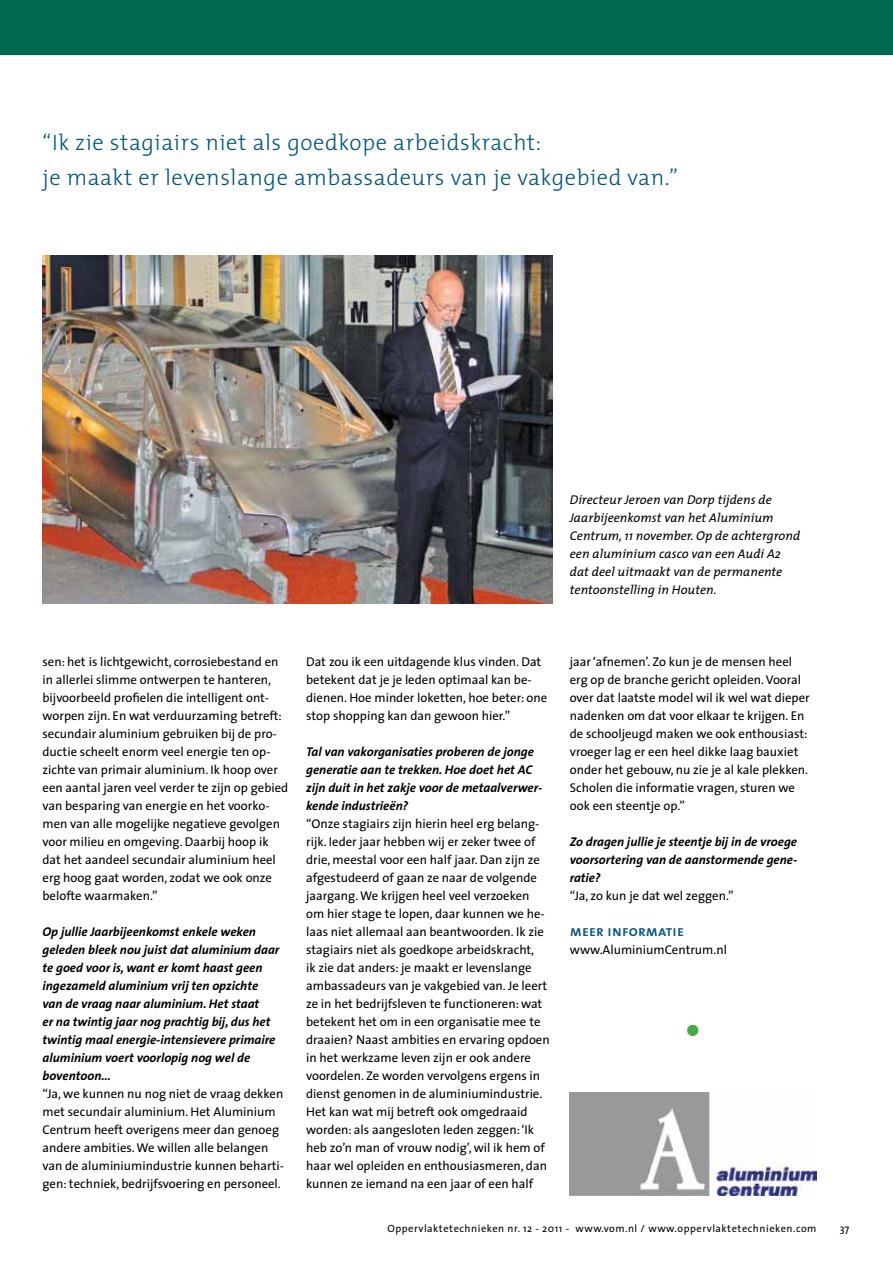
<style>
.page{position:relative;width:893px;height:1263px;background:#fff}
.page>*{position:absolute;margin:0;border:0;box-sizing:border-box;transform-origin:0 0}
.t1{font:46.5px "The Sans";color:#41ad49}
.t2{font:300 22.5px/34.5px "The Mix";letter-spacing:.025em;color:#005581}
.t3{font:15px "The Mix Semi Bold Caps";letter-spacing:.01em;color:#005581}
.t4{font:12.75px/18px "The Sans";color:#000}
.t5{font:italic 700 12.75px/18px "The Sans";color:#000}
.t6{font:italic 12.75px/18px "The Mix";letter-spacing:.005em;color:#000}
.t7{font:10.5px "The Sans";letter-spacing:.05em;color:#000}
</style>
<div class="page">
<div style="left:0;top:0;width:893px;height:55px;background:#006a51"></div>
<img style="left:43px;top:255px;width:510px;height:349px">
<img style="left:570px;top:1093px;width:246px;height:102px">
<h2 class="t2" style="left:43px;top:125px;width:637px">“Ik zie stagiairs niet als goedkope arbeidskracht:<br>je maakt er levenslange ambassadeurs van je vakgebied van.”</h2>
<p class="t6" style="left:570px;top:490px;width:232px">Directeur Jeroen van Dorp tijdens de Jaarbijeenkomst van het Aluminium Centrum, 11 november. Op de achtergrond een aluminium casco van een Audi A2 dat deel uitmaakt van de permanente tentoonstelling in Houten.</p>
<p class="t4" style="left:43px;top:652px;width:247px">sen: het is lichtgewicht, corrosiebestand en in allerlei slimme ontwerpen te hanteren, bijvoorbeeld profielen die intelligent ont&shy;worpen zijn. En wat verduurzaming betreft: secundair aluminium gebruiken bij de pro&shy;ductie scheelt enorm veel energie ten op&shy;zichte van primair aluminium. Ik hoop over een aantal jaren veel verder te zijn op gebied van besparing van energie en het voorko&shy;men van alle mogelijke negatieve gevolgen voor milieu en omgeving. Daarbij hoop ik dat het aandeel secundair aluminium heel erg hoog gaat worden, zodat we ook onze belofte waarmaken.”</p>
<p class="t5" style="left:43px;top:922px;width:238px">Op jullie Jaarbijeenkomst enkele weken geleden bleek nou juist dat aluminium daar te goed voor is, want er komt haast geen ingezameld aluminium vrij ten opzichte van de vraag naar aluminium. Het staat<br>er na twintig jaar nog prachtig bij, dus het twintig maal energie-intensievere primaire aluminium voert voorlopig nog wel de boventoon…</p>
<p class="t4" style="left:43px;top:1084px;width:243px">“Ja, we kunnen nu nog niet de vraag dekken met secundair aluminium. Het Aluminium Centrum heeft overigens meer dan genoeg andere ambities. We willen alle belangen van de aluminiumindustrie kunnen beharti&shy;gen: techniek, bedrijfsvoering en personeel.</p>
<p class="t4" style="left:306px;top:652px;width:243px">Dat zou ik een uitdagende klus vinden. Dat betekent dat je je leden optimaal kan be&shy;dienen. Hoe minder loketten, hoe beter: one stop shopping kan dan gewoon hier.”</p>
<p class="t5" style="left:306px;top:742px;width:238px">Tal van vakorganisaties proberen de jonge generatie aan te trekken. Hoe doet het AC zijn duit in het zakje voor de metaalverwer&shy;kende industrieën?</p>
<p class="t4" style="left:306px;top:814px;width:245px">“Onze stagiairs zijn hierin heel erg belang&shy;rijk. Ieder jaar hebben wij er zeker twee of drie, meestal voor een half jaar. Dan zijn ze afgestudeerd of gaan ze naar de volgende jaargang. We krijgen heel veel verzoeken om hier stage te lopen, daar kunnen we he&shy;laas niet allemaal aan beantwoorden. Ik zie stagiairs niet als goedkope arbeidskracht,<br>ik zie dat anders: je maakt er levenslange ambassadeurs van je vakgebied van. Je leert ze in het bedrijfsleven te functioneren: wat betekent het om in een organisatie mee te draaien? Naast ambities en ervaring opdoen in het werkzame leven zijn er ook andere voordelen. Ze worden vervolgens ergens in dienst genomen in de aluminiumindustrie.<br>Het kan wat mij betreft ook omgedraaid worden: als aangesloten leden zeggen: ‘Ik heb zo’n man of vrouw nodig’, wil ik hem of haar wel opleiden en enthousiasmeren, dan kunnen ze iemand na een jaar of een half</p>
<p class="t4" style="left:570px;top:652px;width:241px">jaar ‘afnemen’. Zo kun je de mensen heel erg op de branche gericht opleiden. Vooral over dat laatste model wil ik wel wat dieper nadenken om dat voor elkaar te krijgen. En de schooljeugd maken we ook enthousiast: vroeger lag er een heel dikke laag bauxiet onder het gebouw, nu zie je al kale plekken.<br>Scholen die informatie vragen, sturen we ook een steentje op.”</p>
<p class="t5" style="left:570px;top:833px;width:229px;text-align:justify">Zo dragen jullie je steentje bij in de vroege voorsortering van de aanstormende gene&shy;ratie?</p>
<p class="t4" style="left:570px;top:887px;width:165px">“Ja, zo kun je dat wel zeggen.”</p>
<p class="t3" style="left:570px;top:918px;width:116px">meer informatie</p>
<p class="t4" style="left:570px;top:940px;width:159px">www.AluminiumCentrum.nl</p>
<h1 class="t1" style="left:683px;top:990px;width:21px">•</h1>
<p class="t7" style="left:387px;top:1220px;width:430px">Oppervlaktetechnieken nr. 12 - 2011 - www.vom.nl / www.oppervlaktetechnieken.com</p>
<p class="t7" style="left:840px;top:1220px;width:11px">37</p>
</div>
